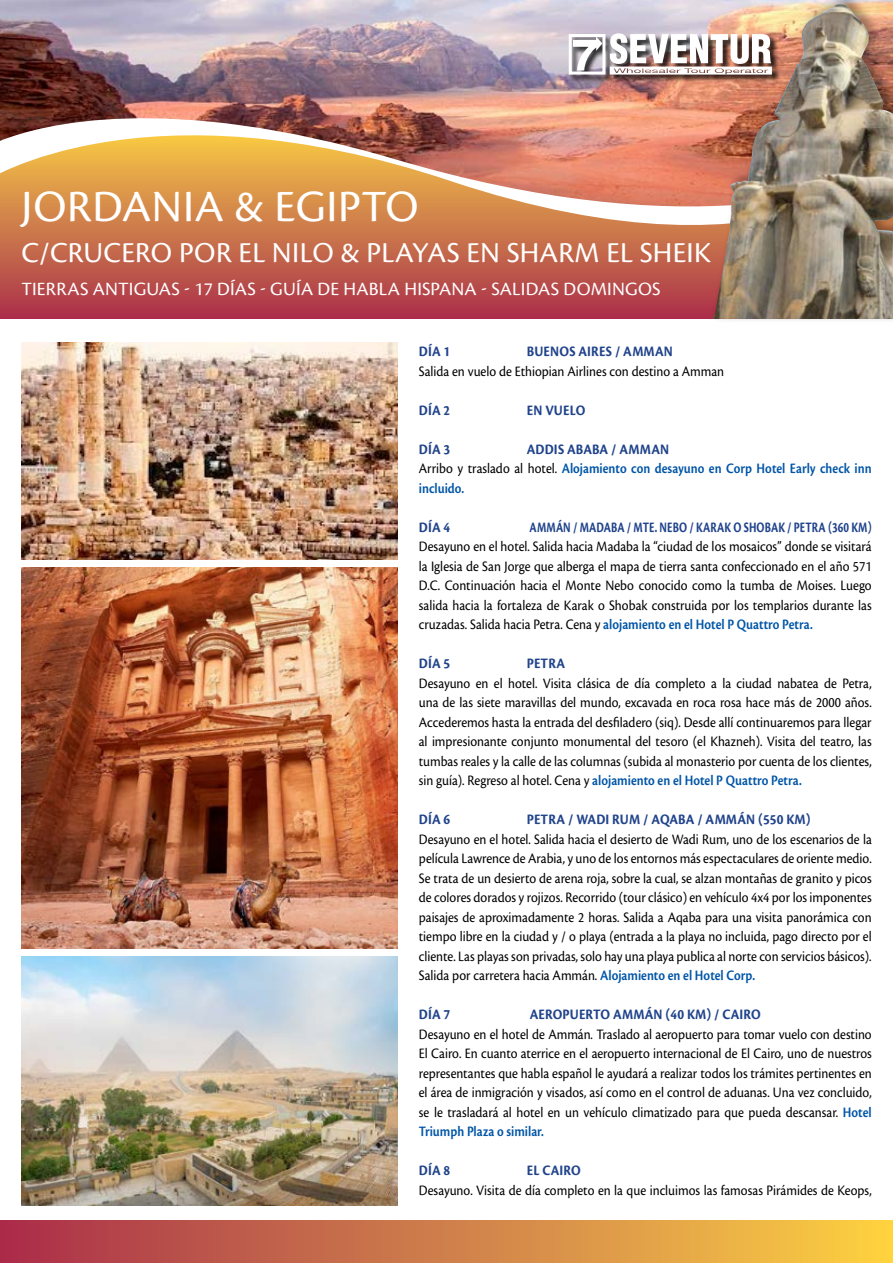
<style>
.page{position:relative;width:893px;height:1263px;background:#fff}
.page>*{position:absolute;margin:0;border:0;box-sizing:border-box;transform-origin:0 0}
.t1{font:46.5px "Cronos Pro";letter-spacing:.01em;color:#fff}
.t2{font:30px "Cronos Pro";letter-spacing:.01em;color:#fff}
.t3{font:19.5px "Cronos Pro";letter-spacing:.01em;color:#fff}
.t4{font:15px/19.5px "Cronos Pro";color:#000;text-align:justify;scale:.9 1}
.t5{font:700 15px "Cronos Pro";letter-spacing:.01em;color:#20438b;scale:.9 1}
.t6{font:600 15px/19.5px "Cronos Pro";color:#0055a7;scale:.87 1}
.t7{font:700 15px "Cronos Pro";letter-spacing:.01em;color:#20438b;scale:.75 1}
.s1{font-weight:700;color:#20438b}
.s2{font-weight:400;color:#000}
.s3{font-weight:600;color:#0055a7}
</style>
<div class="page">
<div style="left:0;top:125px;width:893px;height:194px;background:#b03849"></div>
<svg style="left:0;top:208px;width:711px;height:88px;background:#c56b50"></svg>
<img style="left:0;top:0;width:711px;height:208px">
<div style="left:0;top:1220px;width:893px;height:43px;background:linear-gradient(to right,#a82e4d,#fbd144)"></div>
<img style="left:21px;top:342px;width:377px;height:217px">
<img style="left:21px;top:957px;width:377px;height:248px">
<div style="left:569px;top:34px;width:211px;height:49px;background:#000;opacity:.77"></div>
<div style="left:569px;top:34px;width:36px;height:41px;border:3px solid #fff"></div>
<svg style="left:573px;top:37px;width:29px;height:33px"></svg>
<svg style="left:610px;top:33px;width:101px;height:42px"></svg>
<img style="left:21px;top:568px;width:377px;height:380px">
<div style="left:711px;top:0;width:182px;height:323px;background:#000;opacity:.35"></div>
<img style="left:713px;top:3px;width:180px;height:316px">
<h1 class="t1" style="left:21px;top:180px;width:399px">JORDANIA &amp; EGIPTO</h1>
<h2 class="t2" style="left:21px;top:235px;width:691px">C/CRUCERO POR EL NILO &amp; PLAYAS EN SHARM EL SHEIK</h2>
<h3 class="t3" style="left:21px;top:277px;width:641px">TIERRAS ANTIGUAS - 17 días - GUÍA DE HABLA HISPANA - SALIDAS DOMINGOS</h3>
<p class="t5" style="left:419px;top:343px;width:36px">DÍA 1</p>
<p class="t5" style="left:527px;top:343px;width:164px">BUENOS AIRES / AMMAN</p>
<p class="t4" style="left:419px;top:361px;width:341px">Salida en vuelo de Ethiopian Airlines con destino a Amman</p>
<p class="t5" style="left:419px;top:401px;width:36px">DÍA 2</p>
<p class="t5" style="left:527px;top:401px;width:66px">EN VUELO</p>
<p class="t5" style="left:419px;top:440px;width:36px">DÍA 3</p>
<p class="t6" style="left:419px;top:439px;width:522px;text-indent:108px"><span class="s1">ADDIS ABABA / AMMAN<br></span><span class="s2">Arribo y traslado al hotel.</span> Alojamiento con desayuno en Corp Hotel Early check inn incluido.</p>
<p class="t5" style="left:419px;top:518px;width:36px">DÍA 4</p>
<p class="t7" style="left:529px;top:518px;width:458px">AMMÁN / MADABA / MTE. NEBO / KARAK O SHOBAK / PETRA (360 KM)</p>
<p class="t4" style="left:419px;top:537px;width:505px">Desayuno en el hotel. Salida hacia Madaba la “ciudad de los mosaicos” donde se visitará la Iglesia de San Jorge que alberga el mapa de tierra santa confeccionado en el año 571<br>D.C. Continuación hacia el Monte Nebo conocido como la tumba de Moises. Luego salida hacia la fortaleza de Karak o Shobak construida por los templarios durante las cruzadas. Salida hacia Petra. Cena y <span class="s3">alojamiento en el Hotel P Quattro Petra.</span></p>
<p class="t5" style="left:419px;top:655px;width:36px">DÍA 5</p>
<p class="t5" style="left:527px;top:655px;width:44px">PETRA</p>
<p class="t4" style="left:419px;top:673px;width:505px">Desayuno en el hotel. Visita clásica de día completo a la ciudad nabatea de Petra, una de las siete maravillas del mundo, excavada en roca rosa hace más de 2000 años.<br>Accederemos hasta la entrada del desfiladero (siq). Desde allí continuaremos para llegar al impresionante conjunto monumental del tesoro (el Khazneh). Visita del teatro, las tumbas reales y la calle de las columnas (subida al monasterio por cuenta de los clientes, sin guía). Regreso al hotel. Cena y <span class="s3">alojamiento en el Hotel P Quattro Petra.</span></p>
<p class="t5" style="left:419px;top:811px;width:36px">DÍA 6</p>
<p class="t5" style="left:527px;top:811px;width:317px">PETRA / WADI RUM / AQABA / AMMÁN (550 KM)</p>
<p class="t4" style="left:419px;top:829px;width:505px">Desayuno en el hotel. Salida hacia el desierto de Wadi Rum, uno de los escenarios de la película Lawrence de Arabia, y uno de los entornos más espectaculares de oriente medio.<br>Se trata de un desierto de arena roja, sobre la cual, se alzan montañas de granito y picos de colores dorados y rojizos. Recorrido (tour clásico) en vehículo 4x4 por los imponentes paisajes de aproximadamente 2 horas. Salida a Aqaba para una visita panorámica con tiempo libre en la ciudad y / o playa (entrada a la playa no incluida, pago directo por el cliente. Las playas son privadas, solo hay una playa publica al norte con servicios básicos).<br>Salida por carretera hacia Ammán. <span class="s3">Alojamiento en el Hotel Corp.</span></p>
<p class="t5" style="left:419px;top:1006px;width:36px">DÍA 7</p>
<p class="t5" style="left:530px;top:1006px;width:258px">AEROPUERTO AMMÁN (40 KM) / CAIRO</p>
<p class="t4" style="left:419px;top:1024px;width:505px">Desayuno en el hotel de Ammán. Traslado al aeropuerto para tomar vuelo con destino El Cairo. En cuanto aterrice en el aeropuerto internacional de El Cairo, uno de nuestros representantes que habla español le ayudará a realizar todos los trámites pertinentes en el área de inmigración y visados, así como en el control de aduanas. Una vez concluido, se le trasladará al hotel en un vehículo climatizado para que pueda descansar. <span class="s3">Hotel Triumph Plaza o similar.</span></p>
<p class="t5" style="left:419px;top:1162px;width:36px">DÍA 8</p>
<p class="t5" style="left:527px;top:1162px;width:61px">EL CAIRO</p>
<p class="t4" style="left:419px;top:1180px;width:505px">Desayuno. Visita de día completo en la que incluimos las famosas Pirámides de Keops,</p>
</div>
